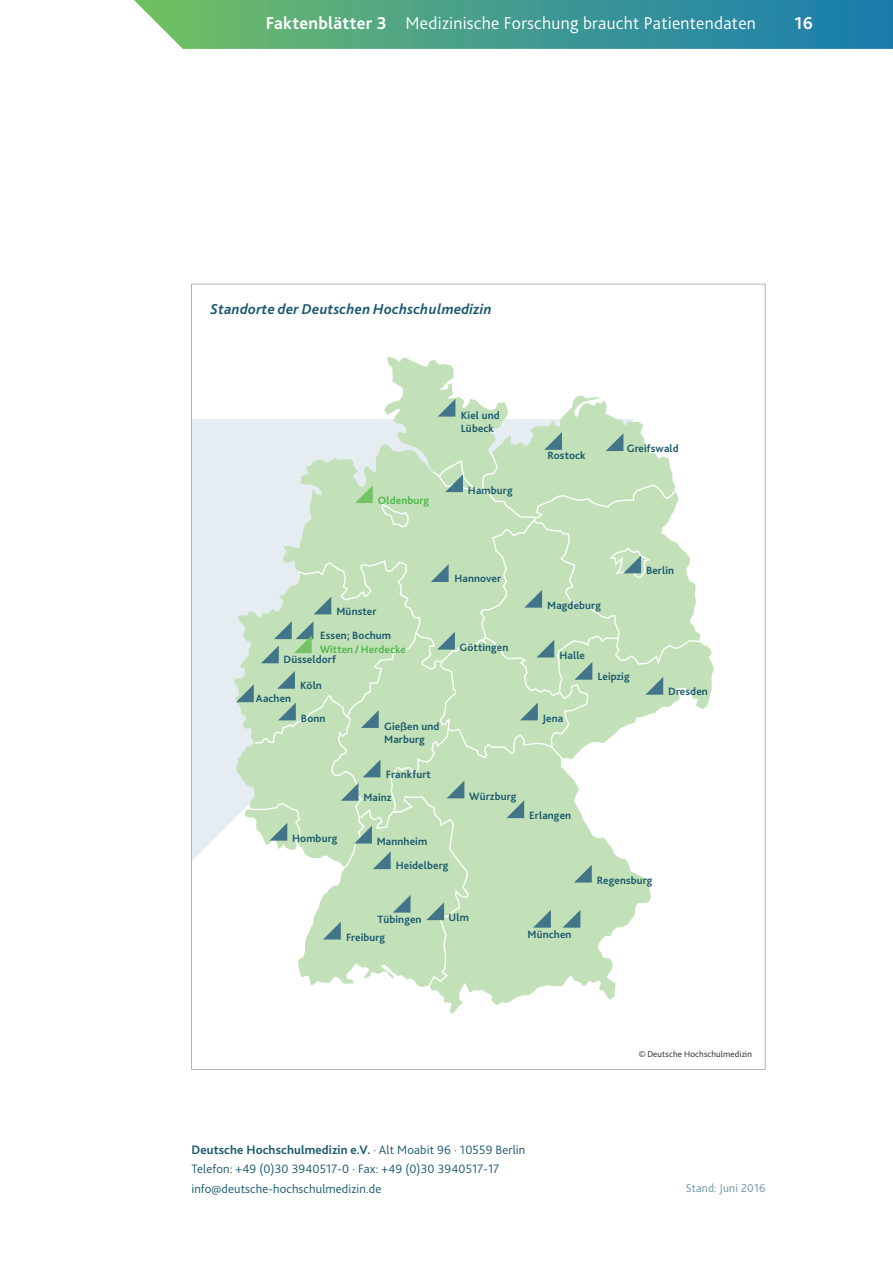
<style>
.page{position:relative;width:893px;height:1263px;background:#fff}
.page>*{position:absolute;margin:0;border:0;box-sizing:border-box;transform-origin:0 0}
.t1{font:300 18px "Bliss 2";letter-spacing:.015em;color:#fff}
.t2{font:700 18px "Bliss 2";color:#fff}
.t3{font:italic 700 15px "Bliss 2";letter-spacing:.015em;color:#19596e}
.t4{font:300 12.75px/19.5px "Bliss 2";letter-spacing:.01em;color:#19596e}
.t5{font:300 12px "Bliss 2";letter-spacing:.015em;color:#6992a4}
.t6{font:700 11.1px/13.4px "Bliss 2";letter-spacing:.01em;color:#19596e}
.t7{font:700 11.1px "Bliss 2";letter-spacing:.01em;color:#4cb848}
.t8{font:300 9px "Bliss 2";letter-spacing:.015em;color:#231f20}
.s1{font-weight:700}
</style>
<div class="page">
<svg style="left:134px;top:0;width:759px;height:49px;background:#499e91"></svg>
<svg style="left:192px;top:284px;width:573px;height:786px"></svg>
<h1 class="t1" style="left:266px;top:12px;width:492px"><span class="s1">Faktenblätter 3</span> Medizinische Forschung braucht Patientendaten</h1>
<h1 class="t2" style="left:795px;top:12px;width:20px">16</h1>
<h2 class="t3" style="left:210px;top:300px;width:283px">Standorte der Deutschen Hochschulmedizin</h2>
<p class="t7" style="left:378px;top:493px;width:53px">Oldenburg</p>
<p class="t6" style="left:461px;top:408px;width:40px">Kiel und<br>Lübeck</p>
<p class="t6" style="left:468px;top:483px;width:46px">Hamburg</p>
<p class="t6" style="left:547px;top:449px;width:40px">Rostock</p>
<p class="t6" style="left:627px;top:442px;width:54px">Greifswald</p>
<p class="t6" style="left:336px;top:604px;width:42px">Münster</p>
<p class="t6" style="left:320px;top:629px;width:72px">Essen; Bochum</p>
<p class="t7" style="left:320px;top:642px;width:88px">Witten / Herdecke</p>
<p class="t6" style="left:284px;top:653px;width:54px">Düsseldorf</p>
<p class="t6" style="left:256px;top:691px;width:37px">Aachen</p>
<p class="t6" style="left:300px;top:679px;width:23px">Köln</p>
<p class="t6" style="left:301px;top:711px;width:26px">Bonn</p>
<p class="t6" style="left:384px;top:719px;width:57px">Gießen und<br>Marburg</p>
<p class="t6" style="left:386px;top:767px;width:46px">Frankfurt</p>
<p class="t6" style="left:363px;top:790px;width:30px">Mainz</p>
<p class="t6" style="left:292px;top:831px;width:47px">Homburg</p>
<p class="t6" style="left:377px;top:834px;width:52px">Mannheim</p>
<p class="t6" style="left:454px;top:572px;width:48px">Hannover</p>
<p class="t6" style="left:460px;top:641px;width:50px">Göttingen</p>
<p class="t6" style="left:469px;top:789px;width:49px">Würzburg</p>
<p class="t6" style="left:396px;top:859px;width:54px">Heidelberg</p>
<p class="t6" style="left:346px;top:910px;width:77px;line-height:17.5px;text-indent:31px">Tübingen<br>Freiburg</p>
<p class="t6" style="left:449px;top:911px;width:22px">Ulm</p>
<p class="t6" style="left:547px;top:598px;width:55px">Magdeburg</p>
<p class="t6" style="left:559px;top:649px;width:27px">Halle</p>
<p class="t6" style="left:542px;top:712px;width:22px">Jena</p>
<p class="t6" style="left:597px;top:670px;width:34px">Leipzig</p>
<p class="t6" style="left:646px;top:563px;width:30px">Berlin</p>
<p class="t6" style="left:668px;top:684px;width:41px">Dresden</p>
<p class="t6" style="left:529px;top:809px;width:43px">Erlangen</p>
<p class="t6" style="left:528px;top:928px;width:45px">München</p>
<p class="t6" style="left:597px;top:873px;width:57px">Regensburg</p>
<p class="t8" style="left:639px;top:1048px;width:115px">© Deutsche Hochschulmedizin</p>
<p class="t4" style="left:191px;top:1139px;width:335px"><span class="s1">Deutsche Hochschulmedizin e.V.</span> · Alt Moabit 96 · 10559 Berlin<br>Telefon: +49 (0)30 3940517-0 · Fax: +49 (0)30 3940517-17 info@deutsche-hochschulmedizin.de</p>
<p class="t5" style="left:686px;top:1181px;width:81px">Stand: Juni 2016</p>
</div>
